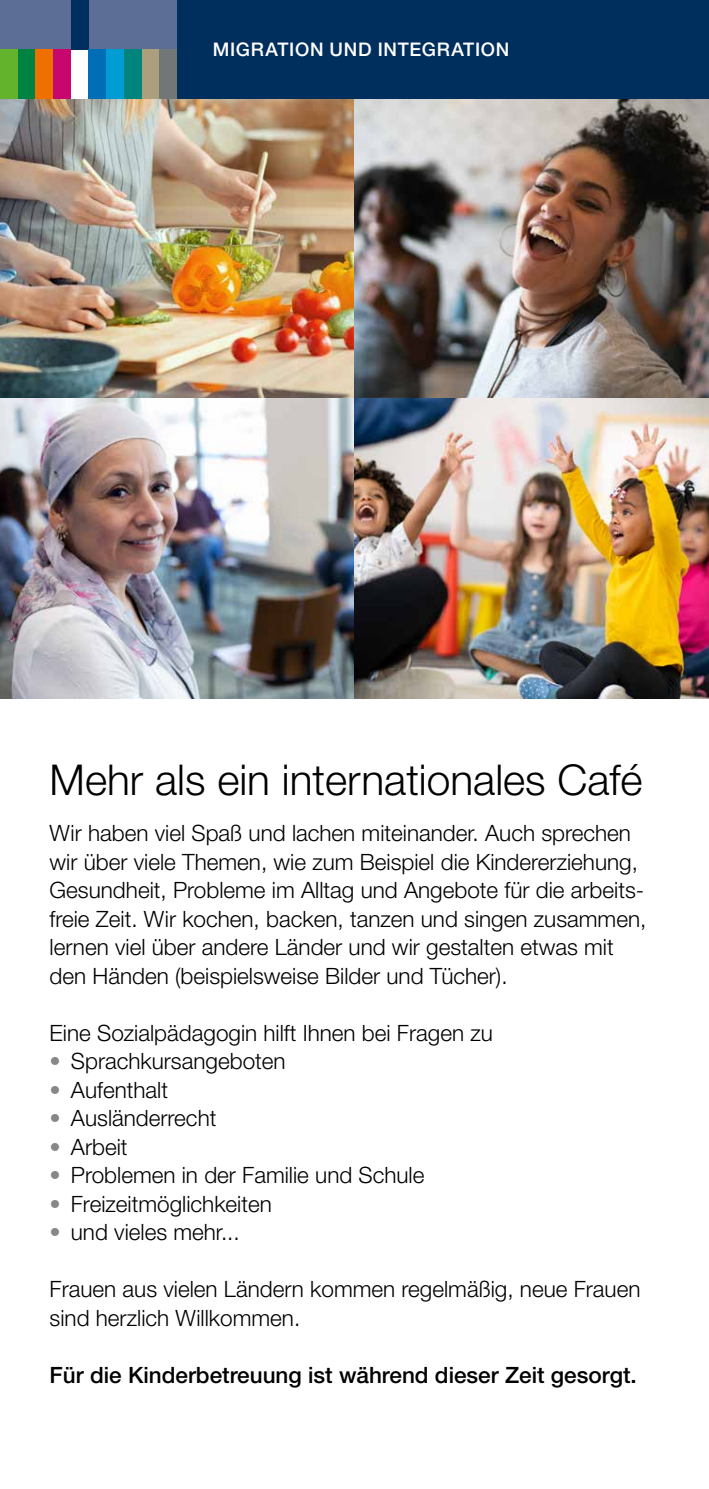
<style>
.page{position:relative;width:709px;height:1489px;background:#fff}
.page>*{position:absolute;margin:0;border:0;box-sizing:border-box;transform-origin:0 0}
.t1{font:300 42.5px "Helvetica Neue LT Std";color:#000}
.t2{font:300 22.5px/28.5px "Helvetica Neue LT Std";color:#000}
.t3{font:500 22.5px "Helvetica Neue LT Std";color:#000}
.t4{font:500 18.75px "Helvetica Neue LT Std";letter-spacing:.035em;color:#fff}
.s1{color:#878786}
</style>
<div class="page">
<div style="left:0;top:0;width:177px;height:50px;background:#5c6e95"></div>
<div style="left:0;top:50px;width:18px;height:49px;background:#64b32c"></div>
<div style="left:18px;top:50px;width:17px;height:49px;background:#008243"></div>
<div style="left:35px;top:50px;width:18px;height:49px;background:#ee7100"></div>
<div style="left:53px;top:50px;width:18px;height:49px;background:#c7066e"></div>
<div style="left:71px;top:0;width:18px;height:50px;background:#002f5d"></div>
<div style="left:89px;top:50px;width:17px;height:49px;background:#006eb7"></div>
<div style="left:106px;top:50px;width:18px;height:49px;background:#009dd4"></div>
<div style="left:142px;top:50px;width:17px;height:49px;background:#ac9f7e"></div>
<div style="left:159px;top:50px;width:18px;height:49px;background:#717776"></div>
<div style="left:124px;top:50px;width:18px;height:49px;background:#00847d"></div>
<div style="left:177px;top:0;width:532px;height:99px;background:#002f5d"></div>
<img style="left:0;top:99px;width:354px;height:299px">
<img style="left:0;top:398px;width:354px;height:300px">
<img style="left:354px;top:99px;width:355px;height:299px">
<img style="left:354px;top:398px;width:355px;height:300px">
<p class="t4" style="left:213px;top:38px;width:298px">MIGRATION UND INTEGRATION</p>
<h1 class="t1" style="left:50px;top:753px;width:594px">Mehr als ein internationales Café</h1>
<p class="t2" style="left:50px;top:818px;width:598px">Wir haben viel Spaß und lachen miteinander. Auch sprechen wir über viele Themen, wie zum Beispiel die Kindererziehung, Gesundheit, Probleme im Alltag und Angebote für die arbeits&shy;freie Zeit. Wir kochen, backen, tanzen und singen zusammen, lernen viel über andere Länder und wir gestalten etwas mit den Händen (beispielsweise Bilder und Tücher).</p>
<p class="t2" style="left:50px;top:1017px;width:445px">Eine Sozialpädagogin hilft Ihnen bei Fragen zu</p>
<p class="t2" style="left:50px;top:1046px;width:237px"><span class="s1">•</span> Sprachkursangeboten</p>
<p class="t2" style="left:50px;top:1074px;width:120px"><span class="s1">•</span> Aufenthalt</p>
<p class="t2" style="left:50px;top:1103px;width:168px"><span class="s1">•</span> Ausländerrecht</p>
<p class="t2" style="left:50px;top:1131px;width:79px"><span class="s1">•</span> Arbeit</p>
<p class="t2" style="left:50px;top:1160px;width:376px"><span class="s1">•</span> Problemen in der Familie und Schule</p>
<p class="t2" style="left:50px;top:1188px;width:224px"><span class="s1">•</span> Freizeitmöglichkeiten</p>
<p class="t2" style="left:50px;top:1217px;width:192px"><span class="s1">•</span> und vieles mehr...</p>
<p class="t2" style="left:50px;top:1274px;width:592px">Frauen aus vielen Ländern kommen regelmäßig, neue Frauen sind herzlich Willkommen.</p>
<p class="t3" style="left:50px;top:1361px;width:588px">Für die Kinderbetreuung ist während dieser Zeit gesorgt.</p>
</div>
